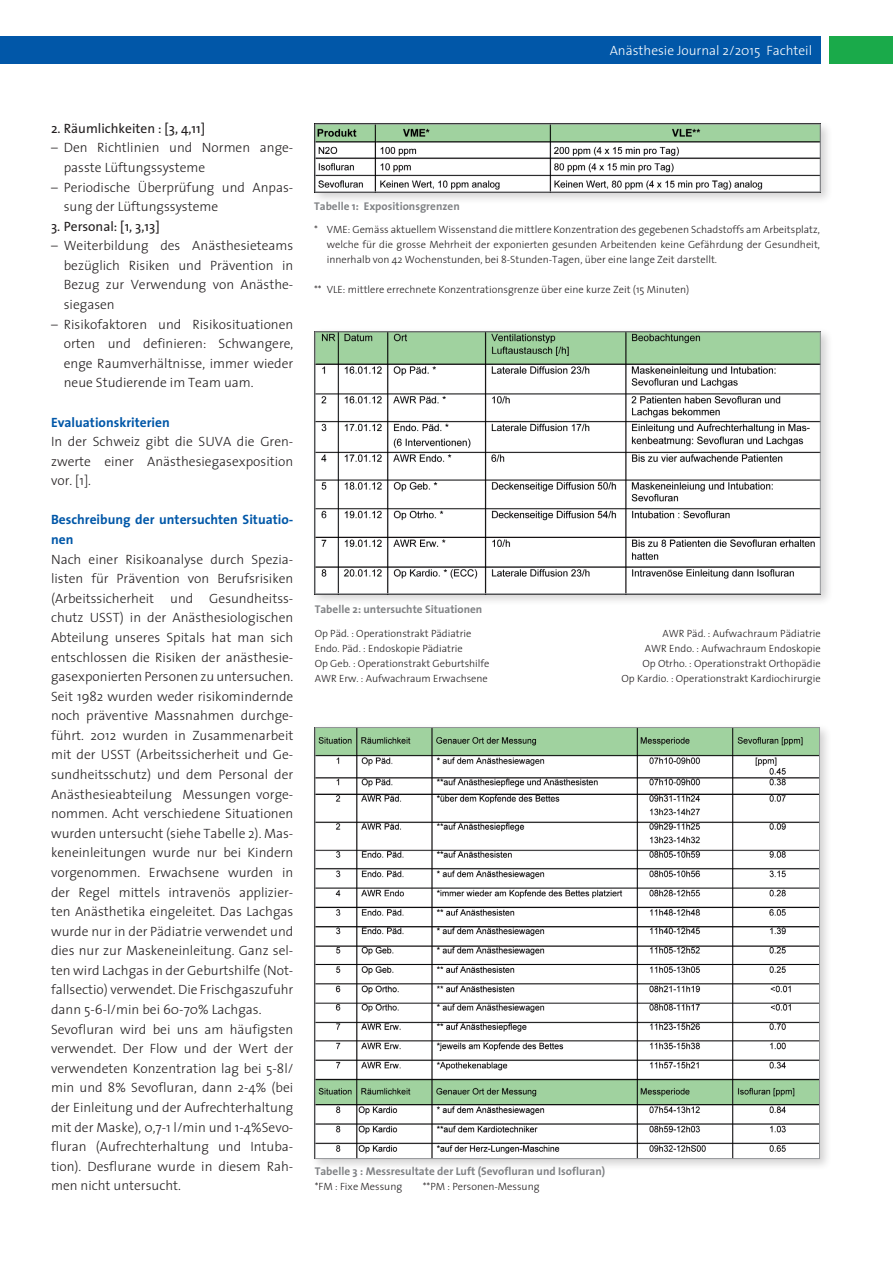
<style>
.page{position:relative;width:893px;height:1263px;background:#fff}
.page>*{position:absolute;margin:0;border:0;box-sizing:border-box;transform-origin:0 0}
.Lauftext_frz{font:300 13.5px/19.6px "The Sans";color:#231f20;text-align:justify}
.Lauftext_frz-2{font:13.5px "The Sans";color:#231f20}
.Lauftext_frz-3{font:700 13.5px/19.6px "The Sans";color:#0157a8}
.Lauftext_d{font:300 13.5px "The Sans";color:#fff}
.ZWISCHENTITEL_blau_f{font:700 13.5px "The Sans";color:#0157a8}
.Bildlegende{font:700 11.25px "The Sans";color:#808285}
.Lauftext_frz-4{font:300 10.5px/15px "The Sans";color:#231f20;text-align:justify}
.Bildlegende-2{font:300 10.5px "The Sans";color:#231f20}
</style>
<div class="page">
<div style="left:0;top:36px;width:821px;height:27px;background:#0157a8"></div>
<div style="left:829px;top:36px;width:64px;height:27px;background:#1aaa4a"></div>
<div style="left:311px;top:120px;width:522px;height:85px;background:#231f20;opacity:.2"></div>
<img style="left:317px;top:126px;width:502px;height:64px">
<div style="left:315px;top:124px;width:506px;height:68px;border:1px solid #939598"></div>
<div style="left:311px;top:327px;width:522px;height:280px;background:#231f20;opacity:.2"></div>
<img style="left:317px;top:333px;width:502px;height:259px">
<div style="left:315px;top:331px;width:506px;height:263px;border:1px solid #939598"></div>
<div style="left:311px;top:723px;width:521px;height:448px;background:#231f20;opacity:.2"></div>
<img style="left:317px;top:729px;width:501px;height:428px">
<p class="Lauftext_d" style="left:610px;top:39px;width:204px">Anästhesie Journal 2/2015 Fachteil</p>
<p class="Lauftext_frz-2" style="left:51px;top:117px;width:156px">2. Räumlichkeiten : [3, 4,11]</p>
<p class="Lauftext_frz" style="left:64px;top:138px;width:231px;text-indent:-13px">– Den Richtlinien und Normen ange&shy;passte Lüftungssysteme</p>
<p class="Lauftext_frz" style="left:64px;top:177px;width:231px;text-indent:-13px">– Periodische Überprüfung und Anpas&shy;sung der Lüftungssysteme</p>
<p class="Lauftext_frz-2" style="left:51px;top:215px;width:110px">3. Personal: [1, 3,13]</p>
<p class="Lauftext_frz" style="left:64px;top:235px;width:231px;text-indent:-13px">– Weiterbildung des Anästhesieteams bezüglich Risiken und Prävention in Bezug zur Verwendung von Anästhe&shy;siegasen</p>
<p class="Lauftext_frz" style="left:64px;top:314px;width:231px;text-indent:-13px">– Risikofaktoren und Risikosituationen orten und definieren: Schwangere, enge Raumverhältnisse, immer wieder neue Studierende im Team uam.</p>
<p class="ZWISCHENTITEL_blau_f" style="left:51px;top:411px;width:120px">Evaluationskriterien</p>
<p class="Lauftext_frz" style="left:51px;top:431px;width:244px">In der Schweiz gibt die SUVA die Gren&shy;zwerte einer Anästhesiegasexposition vor. [1].</p>
<p class="Lauftext_frz-3" style="left:51px;top:510px;width:244px">Beschreibung der untersuchten Situatio&shy;nen</p>
<p class="Lauftext_frz" style="left:51px;top:549px;width:244px">Nach einer Risikoanalyse durch Spezia&shy;listen für Prävention von Berufsrisiken (Arbeitssicherheit und Gesundheitss&shy;chutz USST) in der Anästhesiologischen Abteilung unseres Spitals hat man sich entschlossen die Risiken der anästhesie&shy;gasexponierten Personen zu untersuchen.<br>Seit 1982 wurden weder risikomindernde noch präventive Massnahmen durchge&shy;führt. 2012 wurden in Zusammenarbeit mit der USST (Arbeitssicherheit und Ge&shy;sundheitsschutz) und dem Personal der Anästhesieabteilung Messungen vorge&shy;nommen. Acht verschiedene Situationen wurden untersucht (siehe Tabelle 2). Mas&shy;keneinleitungen wurde nur bei Kindern vorgenommen. Erwachsene wurden in der Regel mittels intravenös applizier&shy;ten Anästhetika eingeleitet. Das Lachgas wurde nur in der Pädiatrie verwendet und dies nur zur Maskeneinleitung. Ganz sel&shy;ten wird Lachgas in der Geburtshilfe (Not&shy;fallsectio) verwendet. Die Frischgaszufuhr dann 5-6-l/min bei 60-70% Lachgas.</p>
<p class="Lauftext_frz" style="left:51px;top:1019px;width:244px">Sevofluran wird bei uns am häufigsten verwendet. Der Flow und der Wert der verwendeten Konzentration lag bei 5-8l/ min und 8% Sevofluran, dann 2-4% (bei der Einleitung und der Aufrechterhaltung mit der Maske), 0,7-1 l/min und 1-4%Sevo&shy;fluran (Aufrechterhaltung und Intuba&shy;tion). Desflurane wurde in diesem Rah&shy;men nicht untersucht.</p>
<p class="Bildlegende" style="left:314px;top:197px;width:147px">Tabelle 1: Expositionsgrenzen</p>
<p class="Lauftext_frz-4" style="left:327px;top:222px;width:495px;text-indent:-13px">* VME: Gemäss aktuellem Wissenstand die mittlere Konzentration des gegebenen Schadstoffs am Arbeitsplatz, welche für die grosse Mehrheit der exponierten gesunden Arbeitenden keine Gefährdung der Gesundheit, innerhalb von 42 Wochenstunden, bei 8-Stunden-Tagen, über eine lange Zeit darstellt.</p>
<p class="Lauftext_frz-4" style="left:314px;top:282px;width:377px">** VLE: mittlere errechnete Konzentrationsgrenze über eine kurze Zeit (15 Minuten)</p>
<p class="Bildlegende" style="left:315px;top:600px;width:169px">Tabelle 2: untersuchte Situationen</p>
<p class="Lauftext_frz-4" style="left:315px;top:625px;width:158px">Op Päd. : Operationstrakt Pädiatrie</p>
<p class="Lauftext_frz-4" style="left:662px;top:625px;width:160px">AWR Päd. : Aufwachraum Pädiatrie</p>
<p class="Lauftext_frz-4" style="left:315px;top:640px;width:150px">Endo. Päd. : Endoskopie Pädiatrie</p>
<p class="Lauftext_frz-4" style="left:645px;top:640px;width:177px">AWR Endo. : Aufwachraum Endoskopie</p>
<p class="Lauftext_frz-4" style="left:315px;top:655px;width:176px">Op Geb. : Operationstrakt Geburtshilfe</p>
<p class="Lauftext_frz-4" style="left:642px;top:655px;width:180px">Op Otrho. : Operationstrakt Orthopädie</p>
<p class="Lauftext_frz-4" style="left:315px;top:670px;width:175px">AWR Erw. : Aufwachraum Erwachsene</p>
<p class="Lauftext_frz-4" style="left:622px;top:670px;width:201px">Op Kardio. : Operationstrakt Kardiochirurgie</p>
<p class="Bildlegende" style="left:315px;top:1162px;width:292px">Tabelle 3 : Messresultate der Luft (Sevofluran und Isofluran)</p>
<p class="Bildlegende-2" style="left:315px;top:1178px;width:89px">*FM : Fixe Messung</p>
<p class="Bildlegende-2" style="left:423px;top:1178px;width:118px">**PM : Personen-Messung</p>
</div>
